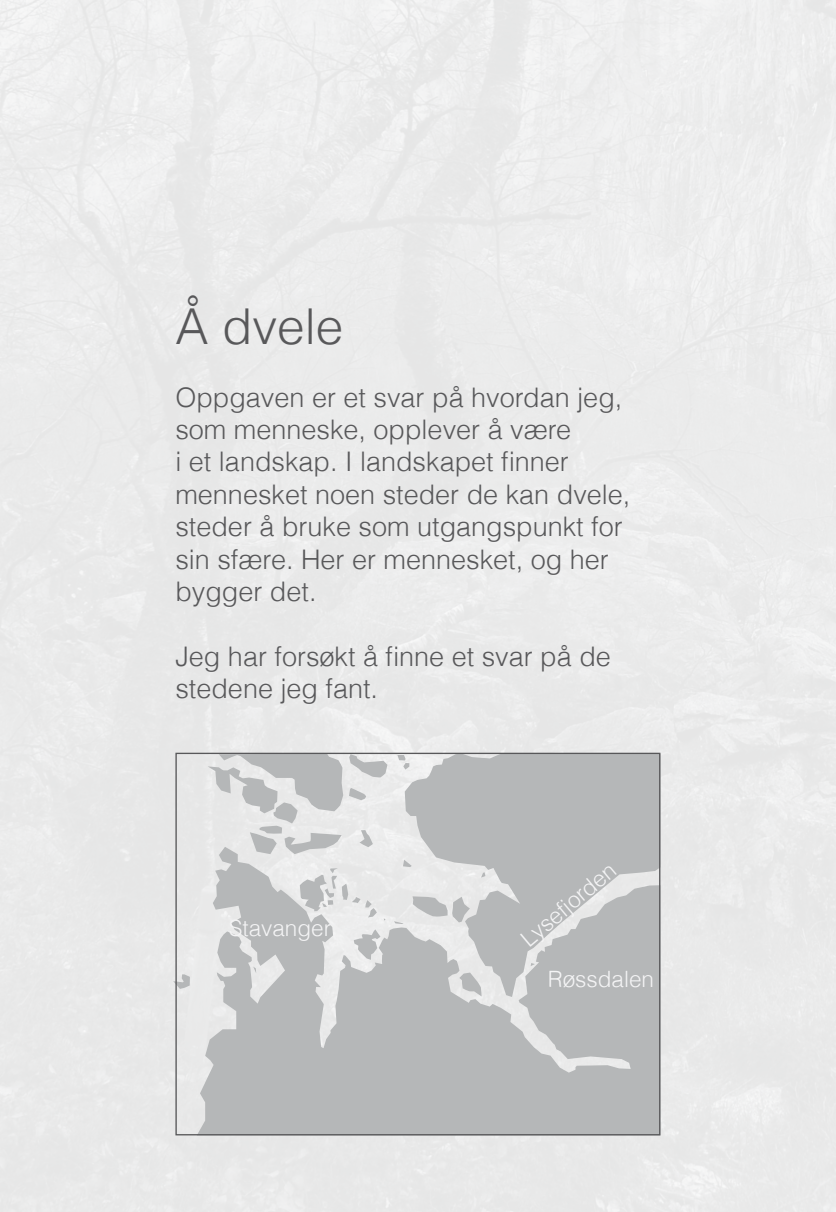
<style>
.page{position:relative;width:836px;height:1212px;background:#eaebeb}
.page>*{position:absolute;margin:0;border:0;box-sizing:border-box;transform-origin:0 0}
.t1{font:300 49.5px "Helvetica";color:#58585a}
.t2{font:300 27px/32.4px "Helvetica";color:#58585a}
.t3{font:300 22.5px "Helvetica";color:#f4f4f5}
</style>
<div class="page">
<svg style="left:198px;top:755px;width:460px;height:378px;fill:#b5b7b8"></svg>
<svg style="left:354px;top:929px;width:26px;height:31px"></svg>
<svg style="left:459px;top:972px;width:22px;height:24px"></svg>
<svg style="left:412px;top:896px;width:58px;height:26px"></svg>
<svg style="left:300px;top:868px;width:77px;height:49px"></svg>
<svg style="left:403px;top:860px;width:8px;height:7px"></svg>
<svg style="left:349px;top:755px;width:38px;height:23px"></svg>
<svg style="left:349px;top:788px;width:17px;height:12px"></svg>
<svg style="left:397px;top:755px;width:12px;height:14px"></svg>
<svg style="left:358px;top:830px;width:15px;height:17px"></svg>
<svg style="left:208px;top:755px;width:135px;height:99px"></svg>
<svg style="left:173px;top:974px;width:17px;height:15px"></svg>
<svg style="left:253px;top:966px;width:3px;height:7px"></svg>
<svg style="left:530px;top:963px;width:5px;height:3px"></svg>
<svg style="left:394px;top:921px;width:9px;height:3px"></svg>
<svg style="left:481px;top:872px;width:4px;height:6px"></svg>
<p class="t1" style="left:175px;top:296px;width:169px">Å dvele</p>
<p class="t2" style="left:175px;top:381px;width:456px">Oppgaven er et svar på hvordan jeg, som menneske, opplever å være<br>i et landskap. I landskapet finner mennesket noen steder de kan dvele, steder å bruke som utgangspunkt for sin sfære. Her er mennesket, og her bygger det.</p>
<p class="t2" style="left:175px;top:640px;width:437px">Jeg har forsøkt å finne et svar på de stedene jeg fant.</p>
<p class="t3" style="left:229px;top:914px;width:104px">Stavanger</p>
<p class="t3" style="left:515px;top:930px;width:117px;rotate:-40deg">Lysefjorden</p>
<p class="t3" style="left:547px;top:965px;width:108px">Røssdalen</p>
</div>
